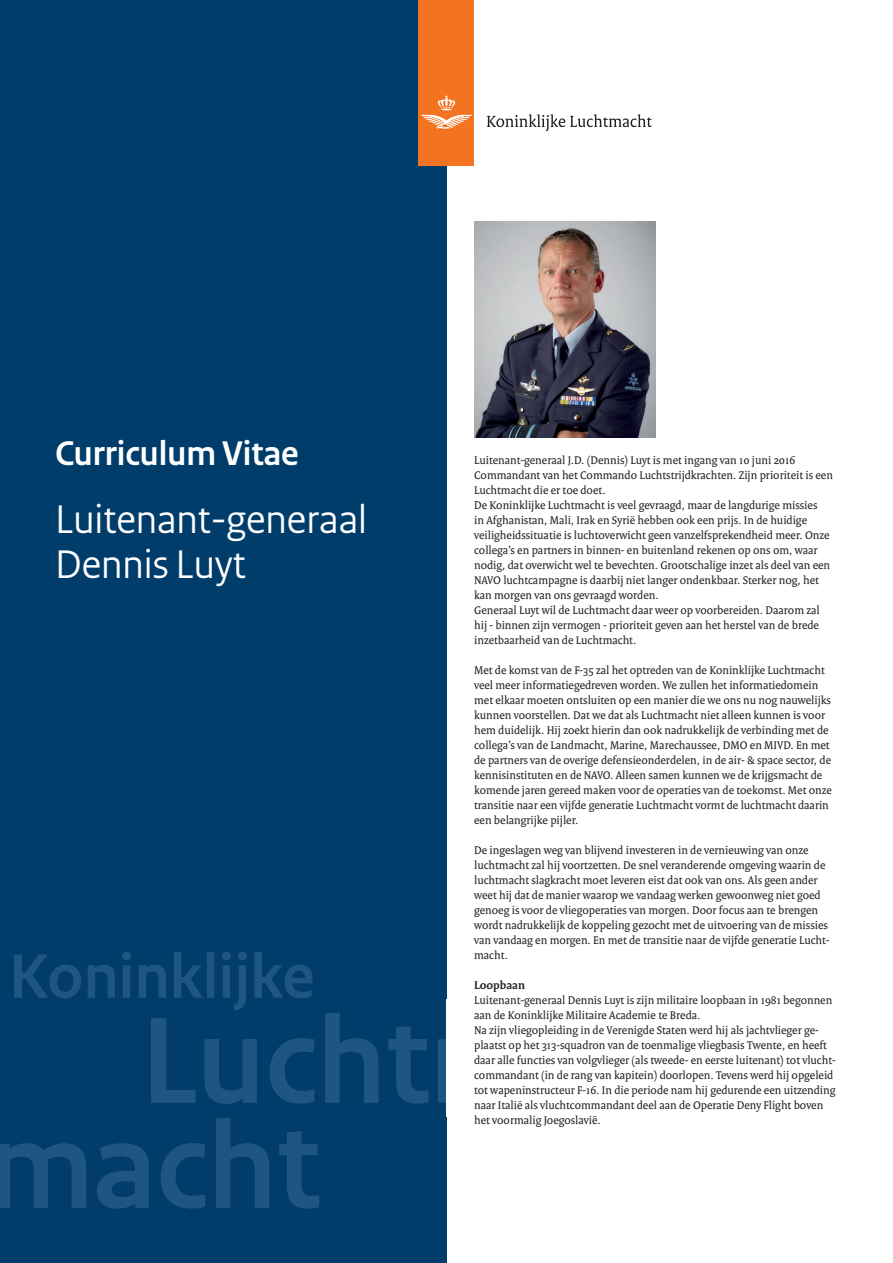
<style>
.page{position:relative;width:893px;height:1263px;background:#fff}
.page>*{position:absolute;margin:0;border:0;box-sizing:border-box;transform-origin:0 0}
.t1{font:700 129px/105px "Rijksoverheid Sans Heading";color:#1f5581}
.t2{font:700 66px "Rijksoverheid Sans Heading";color:#1f5581}
.t3{font:42px/45px "Rijksoverheid Sans Heading";color:#fff}
.t4{font:700 36px "Rijksoverheid Sans Heading";color:#fff}
.t5{font:12px/15px "Rijksoverheid Serif";color:#231f20}
.t6{font:700 12px "Rijksoverheid Serif";color:#231f20}
</style>
<div class="page">
<div style="left:0;top:0;width:446px;height:1263px;background:#003d6a"></div>
<img style="left:474px;top:221px;width:182px;height:216px">
<div style="left:419px;top:0;width:55px;height:166px;background:#f47321"></div>
<svg style="left:487px;top:114px;width:165px;height:17px"></svg>
<svg style="left:421px;top:95px;width:51px;height:34px"></svg>
<h3 class="t4" style="left:55px;top:433px;width:245px">Curriculum Vitae</h3>
<h3 class="t3" style="left:55px;top:498px;width:313px">Luitenant-generaal<br>Dennis Luyt</h3>
<p class="t5" style="left:474px;top:452px;width:360px">Luitenant-generaal J.D. (Dennis) Luyt is met ingang van 10 juni 2016<br>Commandant van het Commando Luchtstrijdkrachten. Zijn prioriteit is een Luchtmacht die er toe doet.<br>De Koninklijke Luchtmacht is veel gevraagd, maar de langdurige missies<br>in Afghanistan, Mali, Irak en Syrië hebben ook een prijs. In de huidige veiligheidssituatie is luchtoverwicht geen vanzelfsprekendheid meer. Onze collega’s en partners in binnen- en buitenland rekenen op ons om, waar nodig, dat overwicht wel te bevechten. Grootschalige inzet als deel van een NAVO luchtcampagne is daarbij niet langer ondenkbaar. Sterker nog, het kan morgen van ons gevraagd worden.<br>Generaal Luyt wil de Luchtmacht daar weer op voorbereiden. Daarom zal hij - binnen zijn vermogen - prioriteit geven aan het herstel van de brede inzetbaarheid van de Luchtmacht.</p>
<p class="t5" style="left:474px;top:662px;width:359px">Met de komst van de F-35 zal het optreden van de Koninklijke Luchtmacht veel meer informatiegedreven worden. We zullen het informatiedomein met elkaar moeten ontsluiten op een manier die we ons nu nog nauwelijks kunnen voorstellen. Dat we dat als Luchtmacht niet alleen kunnen is voor hem duidelijk. Hij zoekt hierin dan ook nadrukkelijk de verbinding met de collega’s van de Landmacht, Marine, Marechaussee, DMO en MIVD. En met de partners van de overige defensieonderdelen, in de air- &amp; space sector, de kennisinstituten en de NAVO. Alleen samen kunnen we de krijgsmacht de komende jaren gereed maken voor de operaties van de toekomst. Met onze transitie naar een vijfde generatie Luchtmacht vormt de luchtmacht daarin een belangrijke pijler.</p>
<p class="t5" style="left:474px;top:842px;width:357px">De ingeslagen weg van blijvend investeren in de vernieuwing van onze luchtmacht zal hij voortzetten. De snel veranderende omgeving waarin de luchtmacht slagkracht moet leveren eist dat ook van ons. Als geen ander weet hij dat de manier waarop we vandaag werken gewoonweg niet goed genoeg is voor de vliegoperaties van morgen. Door focus aan te brengen wordt nadrukkelijk de koppeling gezocht met de uitvoering van de missies van vandaag en morgen. En met de transitie naar de vijfde generatie Lucht&shy;macht.</p>
<p class="t6" style="left:474px;top:978px;width:52px">Loopbaan</p>
<p class="t5" style="left:474px;top:992px;width:363px">Luitenant-generaal Dennis Luyt is zijn militaire loopbaan in 1981 begonnen aan de Koninklijke Militaire Academie te Breda.<br>Na zijn vliegopleiding in de Verenigde Staten werd hij als jachtvlieger ge&shy;plaatst op het 313-squadron van de toenmalige vliegbasis Twente, en heeft daar alle functies van volgvlieger (als tweede- en eerste luitenant) tot vlucht&shy;commandant (in de rang van kapitein) doorlopen. Tevens werd hij opgeleid tot wapeninstructeur F-16. In die periode nam hij gedurende een uitzending naar Italië als vluchtcommandant deel aan de Operatie Deny Flight boven het voormalig Joegoslavië.</p>
<h2 class="t2" style="left:9px;top:939px;width:307px">Koninklijke</h2>
<h1 class="t1" style="left:-13px;top:1011px;width:550px;text-indent:154px">Luchtm macht</h1>
</div>
